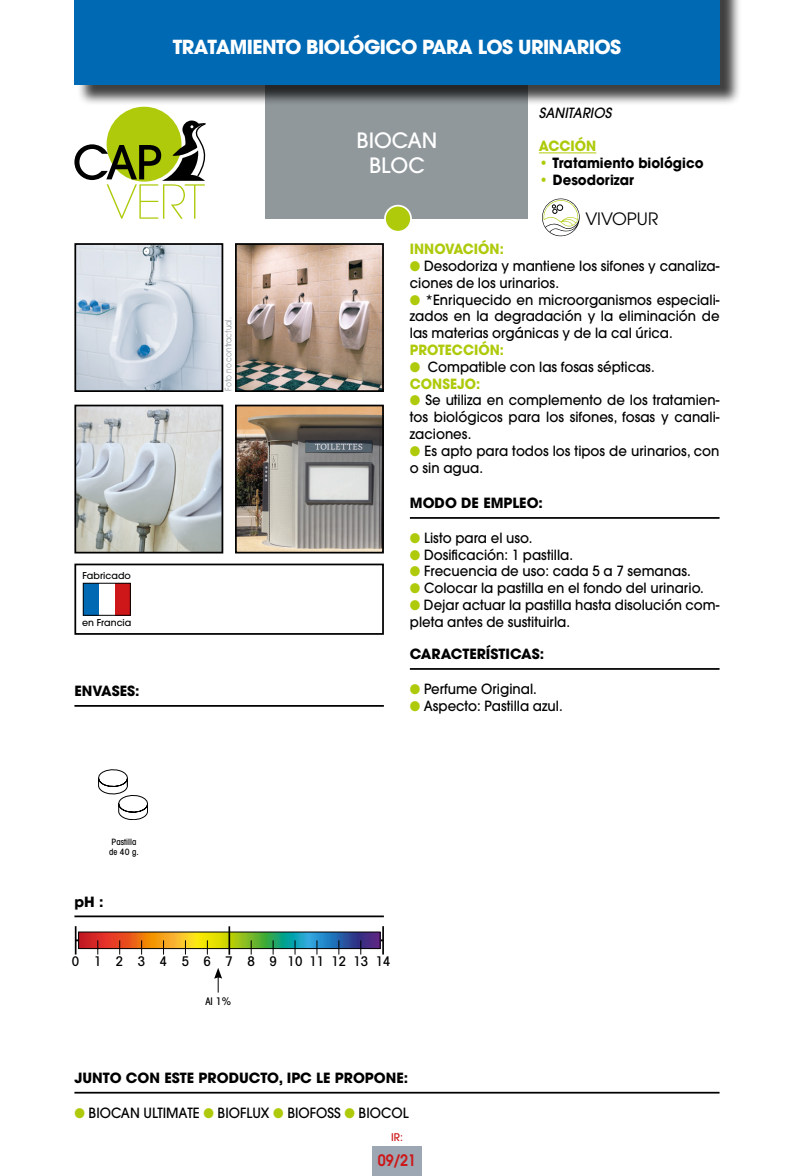
<style>
.page{position:relative;width:794px;height:1176px;background:#fff}
.page>*{position:absolute;margin:0;border:0;box-sizing:border-box;transform-origin:0 0}
.t1{font:500 21px "Avant Garde";color:#fff}
.t2{font:700 19.25px "Avant Garde";letter-spacing:-.03em;color:#fff}
.t3{font:16.97px "Avant Garde";color:#000}
.t4{font:600 15.75px "Avant Garde";color:#cd1719;scale:.9 1}
.t5{font:500 14px/16.8px "Avant Garde";color:#000;scale:.95 1}
.t6{font:700 14px "Avant Garde";color:#000}
.t7{font:700 14px "Avant Garde";color:#afca0b;scale:.95 1}
.t8{font:700 14px "Avant Garde";color:#000;scale:.95 1}
.t9{font:italic 500 14px "Avant Garde";color:#000;scale:.95 1}
.t10{font:500 condensed 13.3px "Avant Garde";letter-spacing:.265em;color:#000}
.t11{font:500 condensed 10.5px "Avant Garde";color:#000}
.t12{font:500 10.5px "Avant Garde";color:#cd1719}
.t13{font:500 9.45px "Avant Garde";color:#000}
.t14{font:8.75px "Avant Garde";color:#91989c;scale:.85 1}
.t15{font:500 condensed 8.75px "Avant Garde";color:#000}
.s1{color:#afca0b}
</style>
<div class="page">
<div style="left:74px;top:563px;width:310px;height:72px;border:2px solid #000"></div>
<div style="left:266px;top:79px;width:262px;height:140px;background:#91989c"></div>
<div style="left:77px;top:0;width:664px;height:106px;background:#000;opacity:.75"></div>
<div style="left:74px;top:0;width:645px;height:84px;background:#0069b4"></div>
<div style="left:372px;top:1146px;width:50px;height:30px;background:#9ca7b3"></div>
<div style="left:107px;top:107px;width:74px;height:75px;background:#afca0b;border-radius:50%"></div>
<svg style="left:74px;top:121px;width:132px;height:98px"></svg>
<div style="left:385px;top:206px;width:26px;height:26px;background:#afca0b;border-radius:50%"></div>
<div style="left:384px;top:205px;width:28px;height:28px;border:2px solid #fff;border-radius:50%"></div>
<hr style="left:74px;top:705px;width:310px;height:2px;background:#000">
<hr style="left:410px;top:517px;width:309px;height:2px;background:#000">
<hr style="left:410px;top:668px;width:309px;height:2px;background:#000">
<img style="left:77px;top:246px;width:143px;height:143px">
<div style="left:74px;top:243px;width:149px;height:149px;border:2px solid #000"></div>
<img style="left:77px;top:408px;width:143px;height:142px">
<div style="left:74px;top:405px;width:149px;height:148px;border:2px solid #000"></div>
<img style="left:238px;top:246px;width:143px;height:143px">
<div style="left:235px;top:243px;width:149px;height:149px;border:2px solid #000"></div>
<img style="left:238px;top:408px;width:143px;height:142px">
<div style="left:235px;top:405px;width:149px;height:148px;border:2px solid #000"></div>
<hr style="left:74px;top:1092px;width:645px;height:1px;background:#000">
<hr style="left:74px;top:915px;width:310px;height:2px;background:#000">
<hr style="left:76px;top:939px;width:307px;height:2px;background:#000">
<svg style="left:75px;top:926px;width:306px;height:29px"></svg>
<hr style="left:228px;top:926px;width:2px;height:28px;background:#000">
<hr style="left:382px;top:926px;width:2px;height:28px;background:#000">
<svg style="left:214px;top:968px;width:8px;height:24px"></svg>
<hr style="left:539px;top:152px;width:57px;height:1px;background:#afca0b">
<svg style="left:98px;top:769px;width:50px;height:51px"></svg>
<div style="left:83px;top:583px;width:16px;height:32px;background:#0069b4"></div>
<div style="left:115px;top:583px;width:15px;height:32px;background:#cd1719"></div>
<div style="left:83px;top:583px;width:48px;height:33px;border:1px solid #000"></div>
<svg style="left:542px;top:198px;width:38px;height:39px"></svg>
<p class="t2" style="left:173px;top:35px;width:450px">TRATAMIENTO BIOLÓGICO PARA LOS URINARIOS</p>
<p class="t13" style="left:83px;top:569px;width:50px">Fabricado</p>
<p class="t13" style="left:82px;top:616px;width:51px">en Francia</p>
<p class="t6" style="left:74px;top:682px;width:67px">ENVASES:</p>
<p class="t15" style="left:112px;top:836px;width:26px">Pastilla</p>
<p class="t15" style="left:109px;top:847px;width:31px">de 40 g.</p>
<p class="t6" style="left:74px;top:892px;width:31px">pH :</p>
<p class="t14" style="left:223px;top:391px;width:88px;rotate:-90deg">Foto no contractual.</p>
<p class="t1" style="left:356px;top:128px;width:82px">BIOCAN</p>
<p class="t1" style="left:369px;top:153px;width:57px">BLOC</p>
<p class="t9" style="left:539px;top:104px;width:78px">SANITARIOS</p>
<p class="t7" style="left:539px;top:137px;width:62px">ACCIÓN</p>
<p class="t8" style="left:539px;top:154px;width:175px"><span class="s1">•</span> Tratamiento biológico</p>
<p class="t8" style="left:539px;top:171px;width:102px"><span class="s1">•</span> Desodorizar</p>
<p class="t3" style="left:585px;top:208px;width:74px">VIVOPUR</p>
<p class="t7" style="left:410px;top:240px;width:100px">INNOVACIÓN:</p>
<p class="t5" style="left:410px;top:257px;width:327px"><span class="s1">●</span> Desodoriza y mantiene los sifones y canaliza&shy;ciones de los urinarios.</p>
<p class="t5" style="left:410px;top:291px;width:327px;text-align:justify"><span class="s1">●</span> *Enriquecido en microorganismos especiali&shy;zados en la degradación y la eliminación de las materias orgánicas y de la cal úrica.</p>
<p class="t7" style="left:410px;top:341px;width:101px">PROTECCIÓN:</p>
<p class="t5" style="left:410px;top:358px;width:259px"><span class="s1">●</span> Compatible con las fosas sépticas.</p>
<p class="t7" style="left:410px;top:374px;width:76px">CONSEJO:</p>
<p class="t5" style="left:410px;top:392px;width:327px;text-align:justify"><span class="s1">●</span> Se utiliza en complemento de los tratamien&shy;tos biológicos para los sifones, fosas y canali&shy;zaciones.</p>
<p class="t5" style="left:410px;top:442px;width:327px"><span class="s1">●</span> Es apto para todos los tipos de urinarios, con o sin agua.</p>
<p class="t6" style="left:410px;top:494px;width:135px">MODO DE EMPLEO:</p>
<p class="t5" style="left:410px;top:529px;width:131px"><span class="s1">●</span> Listo para el uso.</p>
<p class="t5" style="left:410px;top:546px;width:173px"><span class="s1">●</span> Dosificación: 1 pastilla.</p>
<p class="t5" style="left:410px;top:563px;width:297px"><span class="s1">●</span> Frecuencia de uso: cada 5 a 7 semanas.</p>
<p class="t5" style="left:410px;top:580px;width:311px"><span class="s1">●</span> Colocar la pastilla en el fondo del urinario.</p>
<p class="t5" style="left:410px;top:596px;width:327px"><span class="s1">●</span> Dejar actuar la pastilla hasta disolución com&shy;pleta antes de sustituirla.</p>
<p class="t6" style="left:410px;top:645px;width:136px">CARACTERÍSTICAS:</p>
<p class="t5" style="left:410px;top:680px;width:135px"><span class="s1">●</span> Perfume Original.</p>
<p class="t5" style="left:410px;top:697px;width:162px"><span class="s1">●</span> Aspecto: Pastilla azul.</p>
<p class="t10" style="left:72px;top:953px;width:320px">0 1 2 3 4 5 6 7 8 91011121314</p>
<p class="t11" style="left:205px;top:994px;width:27px">Al 1%</p>
<p class="t6" style="left:74px;top:1068px;width:335px">JUNTO CON ESTE PRODUCTO, IPC LE PROPONE:</p>
<p class="t5" style="left:74px;top:1104px;width:353px"><span class="s1">●</span> BIOCAN ULTIMATE <span class="s1">●</span> BIOFLUX <span class="s1">●</span> BIOFOSS <span class="s1">●</span> BIOCOL</p>
<p class="t12" style="left:391px;top:1131px;width:13px">IR:</p>
<p class="t4" style="left:378px;top:1150px;width:44px">09/21</p>
</div>
